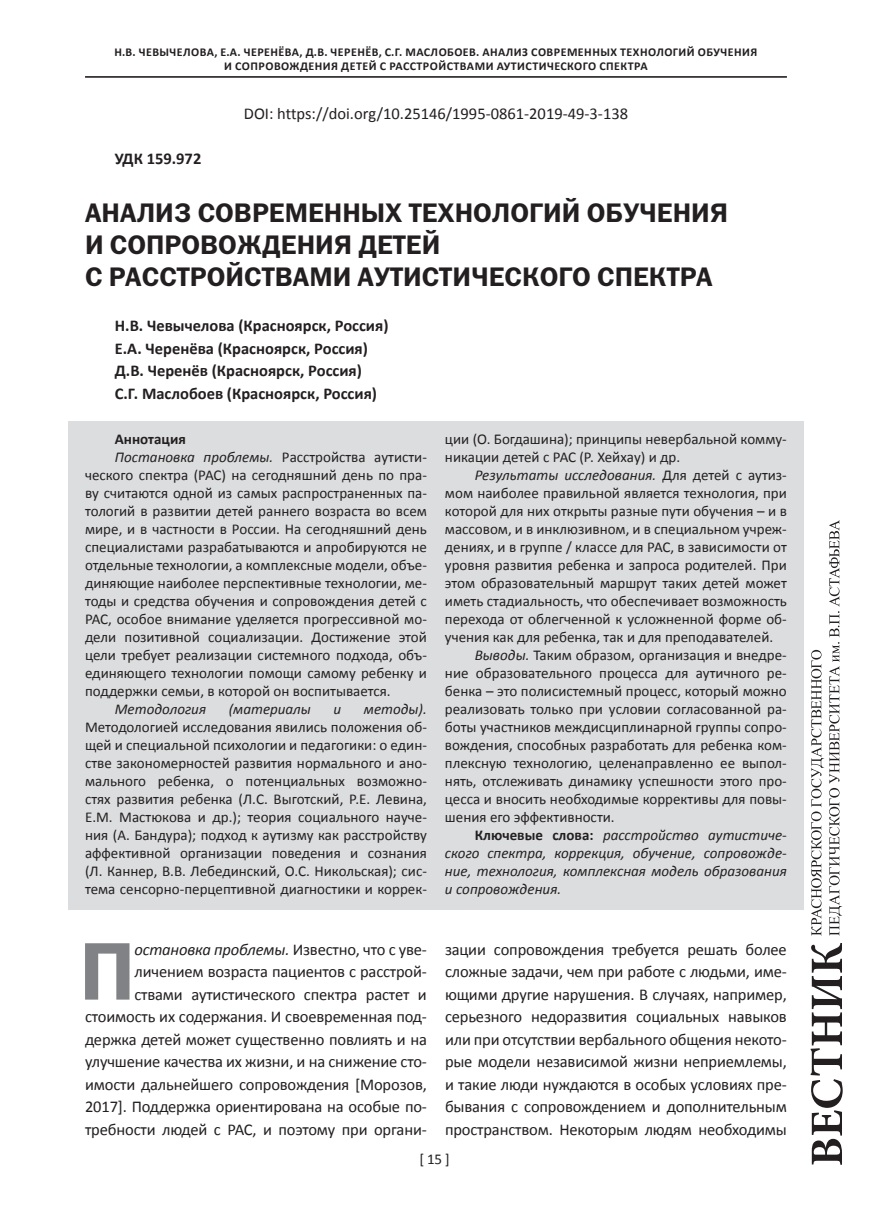
<style>
.page{position:relative;width:872px;height:1221px;background:#fff}
.page>*{position:absolute;margin:0;border:0;box-sizing:border-box;transform-origin:0 0}
.t1{font:82.05px "ez Franklin Goth Demi";color:#808285}
.t2{font:27px/32.4px "ez Franklin Goth Demi";color:#231f20}
.t3{font:16.5px/22.5px "Calibri";letter-spacing:-.01em;color:#231f20;text-align:right}
.t4{font:700 16.5px/22.5px "Calibri";color:#231f20}
.t5{font:15px/18px "Calibri";color:#231f20;text-align:justify}
.t6{font:italic 15px "Calibri";color:#231f20}
.t7{font:700 15px "Calibri";color:#231f20}
.t8{font:700 12px "Calibri";letter-spacing:.04em;color:#231f20}
.s1{font-style:italic}
.s2{font-style:normal}
.s3{font-weight:700;font-style:normal}
</style>
<div class="page">
<svg style="left:811px;top:520px;width:31px;height:415px"></svg>
<svg style="left:810px;top:943px;width:32px;height:221px"></svg>
<div style="left:68px;top:420px;width:736px;height:489px;background:#dcdddf"></div>
<hr style="left:85px;top:76px;width:702px;height:1px;background:#231f20">
<hr style="left:85px;top:77px;width:702px;height:1px;background:#231f20">
<p class="t8" style="left:114px;top:45px;width:144px">Н.В. Чевычелова, Е.А. Черен</p>
<p class="t8" style="left:278px;top:45px;width:67px">ёва, Д.В. Черен</p>
<p class="t8" style="left:365px;top:45px;width:292px">ёв, С.Г. Маслобоев. АНАЛИЗ СОВРЕМЕННЫХ ТЕХНОЛО</p>
<p class="t8" style="left:673px;top:45px;width:86px">ГИЙ ОБУЧЕНИЯ</p>
<p class="t8" style="left:224px;top:58px;width:425px">И СОПРОВОЖДЕНИЯ ДЕТЕЙ С РАССТРОЙСТВАМИ АУТИСТИЧЕСКОГО СПЕКТРА</p>
<p class="t3" style="left:244px;top:102px;width:386px">DOI: https://doi.org/10.25146/1995-0861-2019-49-3-138</p>
<p class="t4" style="left:115px;top:147px;width:88px">УДК 159.972</p>
<h2 class="t2" style="left:85px;top:195px;width:644px">АНАЛИЗ СОВРЕМЕННЫХ ТЕХНОЛОГИЙ ОБУЧЕНИЯ<br>И СОПРОВОЖДЕНИЯ ДЕТЕЙ<br>С РАССТРОЙСТВАМИ АУТИСТИЧЕСКОГО СПЕКТРА</h2>
<p class="t4" style="left:115px;top:314px;width:275px">Н.В. Чевычелова (Красноярск, Россия)<br>Е.А. Черенёва (Красноярск, Россия)<br>Д.В. Черенёв (Красноярск, Россия)<br>С.Г. Маслобоев (Красноярск, Россия)</p>
<p class="t7" style="left:115px;top:429px;width:72px">Аннотация</p>
<p class="t5" style="left:115px;top:448px;width:314px"><span class="s1">Постановка проблемы.</span> Расстройства аутисти-</p>
<p class="t5" style="left:85px;top:466px;width:343px">ческого спектра (РАС) на сегодняшний день по пра-</p>
<p class="t5" style="left:85px;top:484px;width:343px">ву считаются одной из самых распространенных па-</p>
<p class="t5" style="left:85px;top:502px;width:343px">тологий в развитии детей раннего возраста во всем</p>
<p class="t5" style="left:85px;top:520px;width:343px">мире, и в частности в России. На сегодняшний день</p>
<p class="t5" style="left:85px;top:538px;width:343px">специалистами разрабатываются и апробируются не</p>
<p class="t5" style="left:85px;top:556px;width:343px">отдельные технологии, а комплексные модели, объе-</p>
<p class="t5" style="left:85px;top:574px;width:343px">диняющие наиболее перспективные технологии, ме-</p>
<p class="t5" style="left:85px;top:592px;width:343px">тоды и средства обучения и сопровождения детей с</p>
<p class="t5" style="left:85px;top:610px;width:343px">РАС, особое внимание уделяется прогрессивной мо-</p>
<p class="t5" style="left:85px;top:628px;width:343px">дели позитивной социализации. Достижение этой</p>
<p class="t5" style="left:85px;top:646px;width:343px">цели требует реализации системного подхода, объ-</p>
<p class="t5" style="left:85px;top:664px;width:343px">единяющего технологии помощи самому ребенку и</p>
<p class="t5" style="left:85px;top:682px;width:307px">поддержки семьи, в которой он воспитывается.</p>
<p class="t6" style="left:115px;top:699px;width:93px">Методология</p>
<p class="t6" style="left:229px;top:699px;width:84px">(материалы</p>
<p class="t6" style="left:333px;top:699px;width:9px">и</p>
<p class="t6" style="left:364px;top:699px;width:65px">методы).</p>
<p class="t5" style="left:85px;top:718px;width:343px">Методологией исследования явились положения об&shy;щей и специальной психологии и педагогики: о един&shy;стве закономерностей развития нормального и ано&shy;мального ребенка, о потенциальных возможно&shy;стях развития ребенка (Л.С. Выготский, Р.Е. Левина, Е.М. Мастюкова и др.); теория социального науче&shy;ния (А. Бандура); подход к аутизму как расстройству аффективной организации поведения и сознания (Л. Каннер, В.В. Лебединский, О.С. Никольская); сис&shy;тема сенсорно-перцептивной диагностики и коррек-</p>
<p class="t5" style="left:445px;top:430px;width:343px">ции (О. Богдашина); принципы невербальной комму&shy;никации детей с РАС (Р. Хейхау) и др.</p>
<p class="t6" style="left:475px;top:465px;width:314px">Результаты исследования. <span class="s2">Для детей с аутиз-</span></p>
<p class="t5" style="left:445px;top:484px;width:343px">мом наиболее правильной является технология, при</p>
<p class="t5" style="left:445px;top:502px;width:343px">которой для них открыты разные пути обучения – и в</p>
<p class="t5" style="left:445px;top:520px;width:343px">массовом, и в инклюзивном, и в специальном учреж-</p>
<p class="t5" style="left:445px;top:538px;width:343px">дениях, и в группе / классе для РАС, в зависимости от</p>
<p class="t5" style="left:445px;top:556px;width:343px">уровня развития ребенка и запроса родителей. При</p>
<p class="t5" style="left:445px;top:574px;width:343px">этом образовательный маршрут таких детей может</p>
<p class="t5" style="left:445px;top:592px;width:343px">иметь стадиальность, что обеспечивает возможность</p>
<p class="t5" style="left:445px;top:610px;width:343px">перехода от облегченной к усложненной форме об-</p>
<p class="t5" style="left:445px;top:628px;width:330px">учения как для ребенка, так и для преподавателей.</p>
<p class="t5" style="left:475px;top:646px;width:314px"><span class="s1">Выводы.</span> Таким образом, организация и внедре-</p>
<p class="t5" style="left:445px;top:664px;width:343px">ние образовательного процесса для аутичного ре-</p>
<p class="t5" style="left:445px;top:682px;width:343px">бенка – это полисистемный процесс, который можно</p>
<p class="t5" style="left:445px;top:700px;width:343px">реализовать только при условии согласованной ра-</p>
<p class="t5" style="left:445px;top:718px;width:343px">боты участников междисциплинарной группы сопро-</p>
<p class="t5" style="left:445px;top:736px;width:343px">вождения, способных разработать для ребенка ком-</p>
<p class="t5" style="left:445px;top:754px;width:343px">плексную технологию, целенаправленно ее выпол-</p>
<p class="t5" style="left:445px;top:772px;width:343px">нять, отслеживать динамику успешности этого про-</p>
<p class="t5" style="left:445px;top:790px;width:343px">цесса и вносить необходимые коррективы для повы-</p>
<p class="t5" style="left:445px;top:808px;width:171px">шения его эффективности.</p>
<p class="t6" style="left:475px;top:825px;width:314px"><span class="s3">Ключевые слова:</span> расстройство аутистиче-</p>
<p class="t6" style="left:445px;top:843px;width:343px">ского спектра, коррекция, обучение, сопровожде-</p>
<p class="t6" style="left:445px;top:861px;width:343px">ние, технология, комплексная модель образования</p>
<p class="t6" style="left:445px;top:879px;width:118px">и сопровождения.</p>
<p class="t3" style="left:85px;top:937px;width:343px"><span class="s1">остановка проблемы.</span> Известно, что с уве&shy;личением возраста пациентов с расстрой&shy;ствами аутистического спектра растет и стоимость их содержания. И своевременная под&shy;держка детей может существенно повлиять и на улучшение качества их жизни, и на снижение сто&shy;имости дальнейшего сопровождения [Морозов, 2017]. Поддержка ориентирована на особые по&shy;требности людей с РАС, и поэтому при органи-</p>
<p class="t3" style="left:445px;top:937px;width:343px;text-align:justify">зации сопровождения требуется решать более сложные задачи, чем при работе с людьми, име&shy;ющими другие нарушения. В случаях, например, серьезного недоразвития социальных навыков или при отсутствии вербального общения некото&shy;рые модели независимой жизни неприемлемы, и такие люди нуждаются в особых условиях пре&shy;бывания с сопровождением и дополнительным пространством. Некоторым людям необходимы</p>
<h1 class="t1" style="left:79px;top:924px;width:57px">П</h1>
<p class="t5" style="left:419px;top:1149px;width:32px">[ 15 ]</p>
</div>
